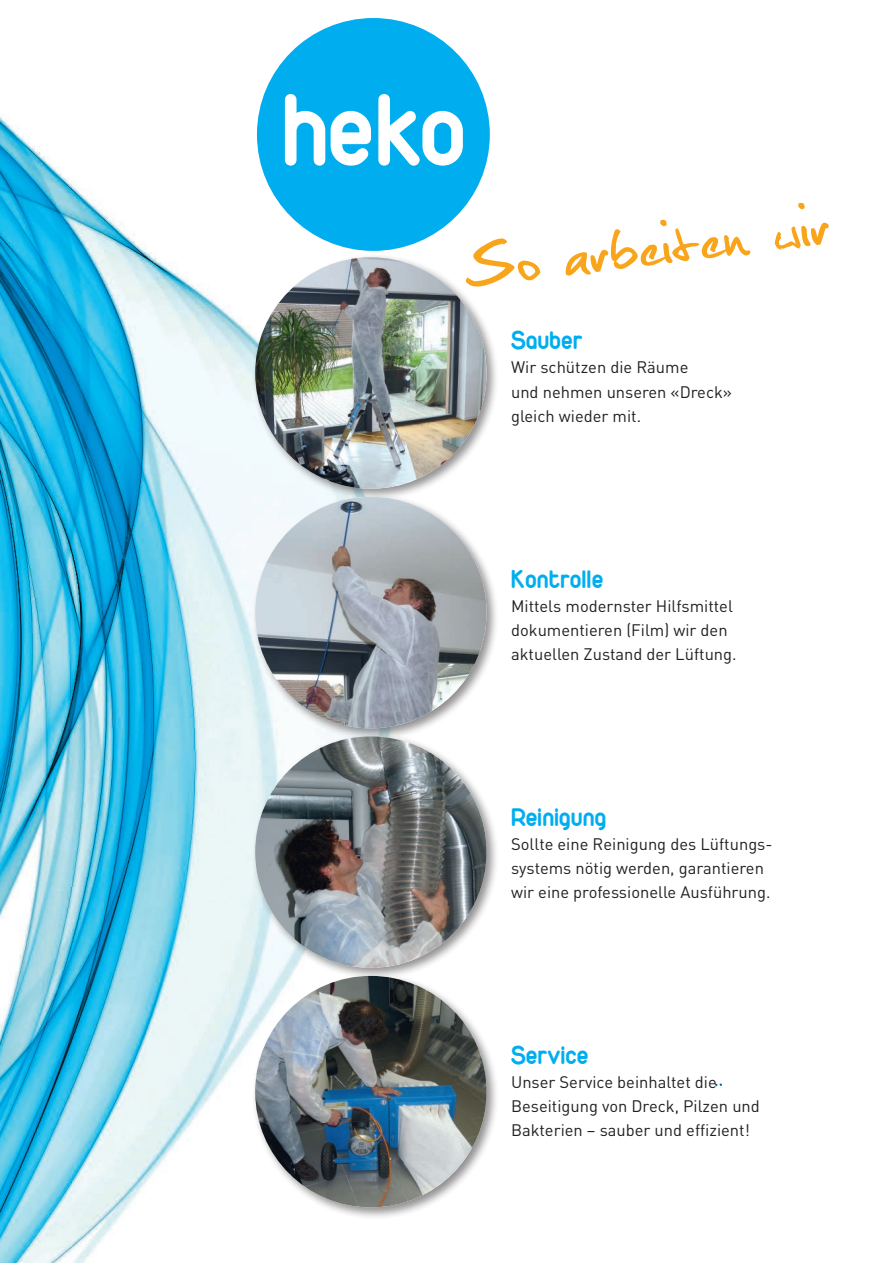
<style>
.page{position:relative;width:893px;height:1263px;background:#fff}
.page>*{position:absolute;margin:0;border:0;box-sizing:border-box;transform-origin:0 0}
.t1{font:108.6px "Duepuntozerobold";color:#fff}
.t2{font:84.6px "Christopherhand";color:#f9a51b}
.t3{font:27px "Duepuntozerobold";color:#00aeef}
.t4{font:16.5px/24px "DIN";color:#231f20}
</style>
<div class="page">
<img style="left:0;top:18px;width:468px;height:1245px">
<svg style="left:715px;top:1083px;width:7px;height:3px"></svg>
<div style="left:251px;top:253px;width:248px;height:248px;background:#231f20;opacity:.5"></div>
<img style="left:255px;top:257px;width:232px;height:232px;border-radius:116px">
<div style="left:251px;top:493px;width:248px;height:248px;background:#231f20;opacity:.5"></div>
<img style="left:255px;top:497px;width:232px;height:231px;border-radius:116px">
<div style="left:251px;top:732px;width:248px;height:248px;background:#231f20;opacity:.5"></div>
<img style="left:255px;top:736px;width:232px;height:232px;border-radius:116px">
<div style="left:251px;top:972px;width:248px;height:248px;background:#231f20;opacity:.5"></div>
<img style="left:255px;top:976px;width:232px;height:231px;border-radius:116px">
<div style="left:257px;top:18px;width:233px;height:233px;background:#00aeef;border-radius:50%"></div>
<h1 class="t1" style="left:281px;top:67px;width:187px">heko</h1>
<h2 class="t2" style="left:460px;top:232px;width:369px;rotate:-7deg">So arbeiten wir</h2>
<h3 class="t3" style="left:511px;top:325px;width:73px">Sauber</h3>
<p class="t4" style="left:511px;top:355px;width:222px">Wir schützen die Räume<br>und nehmen unseren «Dreck» gleich wieder mit.</p>
<h3 class="t3" style="left:511px;top:563px;width:94px">Kontrolle</h3>
<p class="t4" style="left:511px;top:593px;width:227px">Mittels modernster Hilfsmittel dokumentieren (Film) wir den aktuellen Zustand der Lüftung.</p>
<h3 class="t3" style="left:511px;top:801px;width:97px">Reinigung</h3>
<p class="t4" style="left:511px;top:831px;width:263px">Sollte eine Reinigung des Lüftungs&shy;systems nötig werden, garantieren wir eine professionelle Ausführung.</p>
<h3 class="t3" style="left:511px;top:1039px;width:79px">Service</h3>
<p class="t4" style="left:511px;top:1070px;width:250px">Unser Service beinhaltet die<br>Beseitigung von Dreck, Pilzen und<br>Bakterien – sauber und effizient!</p>
</div>
